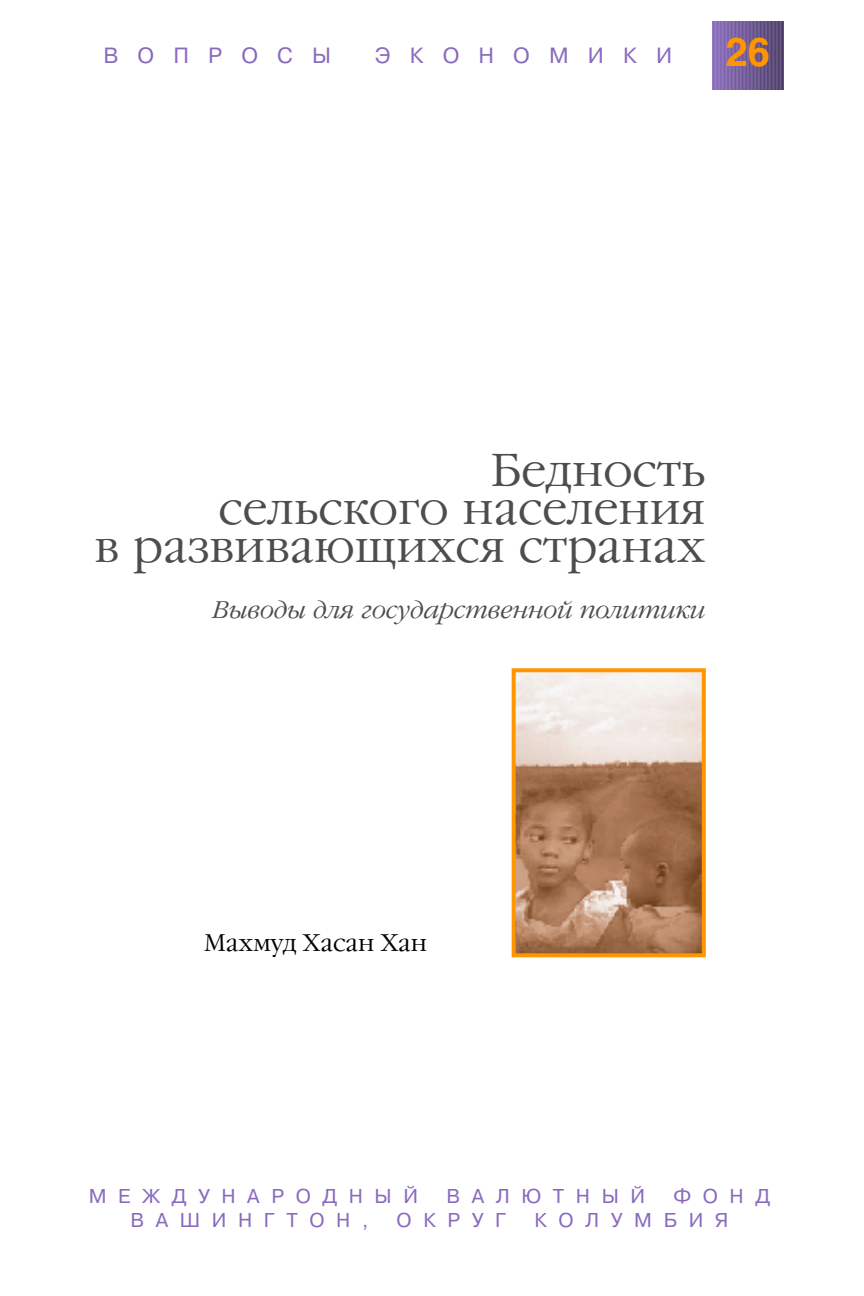
<style>
.page{position:relative;width:864px;height:1296px;background:#fff}
.page>*{position:absolute;margin:0;border:0;box-sizing:border-box;transform-origin:0 0}
.t1{font:300 46px/38px "Garamond C";color:#4d4d4d;text-align:right}
.t2{font:700 40px "Helvetica";color:#ff9600}
.t3{font:italic 300 24px "Garamond C";color:#4d4d4d}
.t4{font:300 24px "Garamond C";letter-spacing:-.005em;color:#000}
.t5{font:22px "Pragmatica AC";letter-spacing:.87em;color:#896abf}
.t6{font:20px "Pragmatica AC";letter-spacing:.58em;color:#896abf}
</style>
<div class="page">
<svg style="left:511px;top:21px;width:273px;height:937px"></svg>
<p class="t5" style="left:103px;top:47px;width:229px">ВОПРОСЫ</p>
<p class="t5" style="left:375px;top:47px;width:299px">ЭКОНОМИКИ</p>
<h2 class="t2" style="left:726px;top:37px;width:46px">26</h2>
<h1 class="t1" style="left:95px;top:455px;width:612px">Бедность<br>сельского населения<br>в развивающихся странах</h1>
<p class="t3" style="left:213px;top:599px;width:494px">Выводы для государственной политики</p>
<p class="t4" style="left:204px;top:933px;width:225px">Махмуд Хасан Хан</p>
<p class="t6" style="left:89px;top:1189px;width:331px">МЕЖДУНАРОДНЫЙ</p>
<p class="t6" style="left:446px;top:1189px;width:200px">ВАЛЮТНЫЙ</p>
<p class="t6" style="left:673px;top:1189px;width:98px">ФОНД</p>
<p class="t6" style="left:130px;top:1213px;width:239px">ВАШИНГТОН,</p>
<p class="t6" style="left:397px;top:1213px;width:111px">ОКРУГ</p>
<p class="t6" style="left:534px;top:1213px;width:196px">КОЛУМБИЯ</p>
</div>
